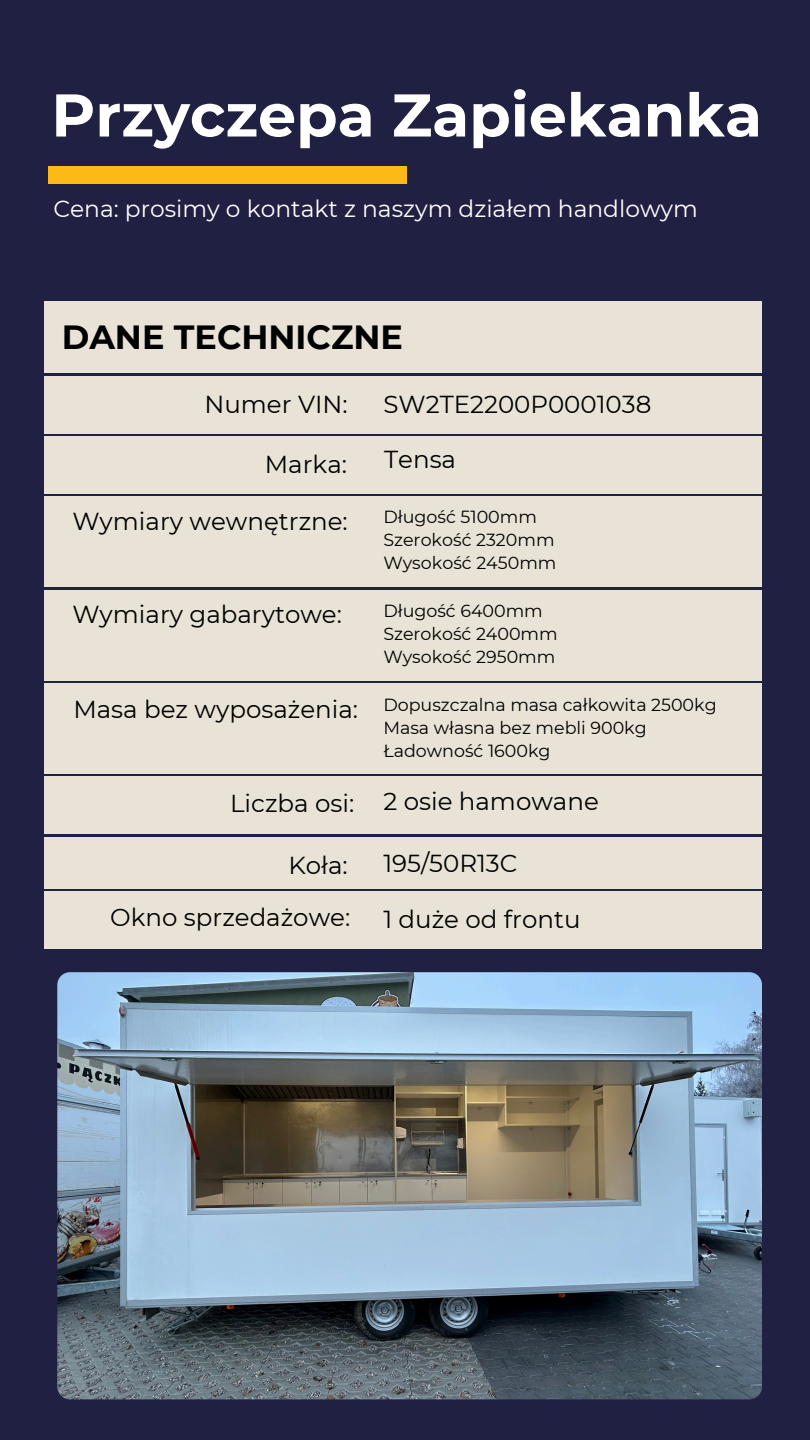
<style>
.page{position:relative;width:810px;height:1440px;background:#1f2042}
.page>*{position:absolute;margin:0;border:0;box-sizing:border-box;transform-origin:0 0}
.t1{font:700 60.2px "Montserrat";color:#fff}
.t2{font:700 33.5px "Montserrat";color:#000}
.t3{font:24.5px "Montserrat";color:#000}
.t4{font:23.3px "Montserrat";color:#fff}
.t5{font:17.5px "Montserrat";color:#000}
</style>
<div class="page">
<div style="left:48px;top:166px;width:358px;height:18px;background:#fbba16"></div>
<div style="left:44px;top:301px;width:718px;height:72px;background:#e8e3d6"></div>
<div style="left:44px;top:376px;width:718px;height:57px;background:#e8e3d6"></div>
<div style="left:44px;top:436px;width:718px;height:57px;background:#e8e3d6"></div>
<div style="left:44px;top:496px;width:718px;height:91px;background:#e8e3d6"></div>
<div style="left:44px;top:590px;width:718px;height:90px;background:#e8e3d6"></div>
<div style="left:44px;top:683px;width:718px;height:91px;background:#e8e3d6"></div>
<div style="left:44px;top:777px;width:718px;height:57px;background:#e8e3d6"></div>
<div style="left:44px;top:837px;width:718px;height:51px;background:#e8e3d6"></div>
<div style="left:44px;top:892px;width:718px;height:57px;background:#e8e3d6"></div>
<img style="left:57px;top:972px;width:705px;height:427px">
<h1 class="t1" style="left:51px;top:78px;width:712px">Przyczepa Zapiekanka</h1>
<h4 class="t4" style="left:53px;top:194px;width:646px">Cena: prosimy o kontakt z naszym działem handlowym</h4>
<h2 class="t2" style="left:62px;top:316px;width:343px">DANE TECHNICZNE</h2>
<h4 class="t3" style="left:205px;top:389px;width:145px">Numer VIN:</h4>
<h4 class="t3" style="left:383px;top:389px;width:269px">SW2TE2200P0001038</h4>
<h3 class="t3" style="left:265px;top:449px;width:84px">Marka:</h3>
<h4 class="t3" style="left:384px;top:445px;width:73px">Tensa</h4>
<p class="t3" style="left:72px;top:506px;width:277px">Wymiary wewnętrzne:</p>
<h4 class="t5" style="left:383px;top:506px;width:155px">Długość 5100mm</h4>
<h4 class="t5" style="left:383px;top:529px;width:173px">Szerokość 2320mm</h4>
<h4 class="t5" style="left:383px;top:552px;width:175px">Wysokość 2450mm</h4>
<p class="t3" style="left:72px;top:599px;width:271px">Wymiary gabarytowe:</p>
<p class="t5" style="left:383px;top:600px;width:161px">Długość 6400mm</p>
<h4 class="t5" style="left:383px;top:623px;width:176px">Szerokość 2400mm</h4>
<p class="t5" style="left:383px;top:646px;width:174px">Wysokość 2950mm</p>
<p class="t3" style="left:73px;top:694px;width:286px">Masa bez wyposażenia:</p>
<p class="t5" style="left:383px;top:694px;width:335px">Dopuszczalna masa całkowita 2500kg</p>
<h4 class="t5" style="left:383px;top:717px;width:265px">Masa własna bez mebli 900kg</h4>
<p class="t5" style="left:383px;top:740px;width:169px">Ładowność 1600kg</p>
<p class="t3" style="left:230px;top:788px;width:126px">Liczba osi:</p>
<p class="t3" style="left:383px;top:786px;width:217px">2 osie hamowane</p>
<h4 class="t3" style="left:289px;top:851px;width:61px">Koła:</h4>
<h3 class="t3" style="left:383px;top:848px;width:136px">195/50R13C</h3>
<h4 class="t3" style="left:110px;top:903px;width:242px">Okno sprzedażowe:</h4>
<h4 class="t3" style="left:383px;top:904px;width:199px">1 duże od frontu</h4>
</div>
